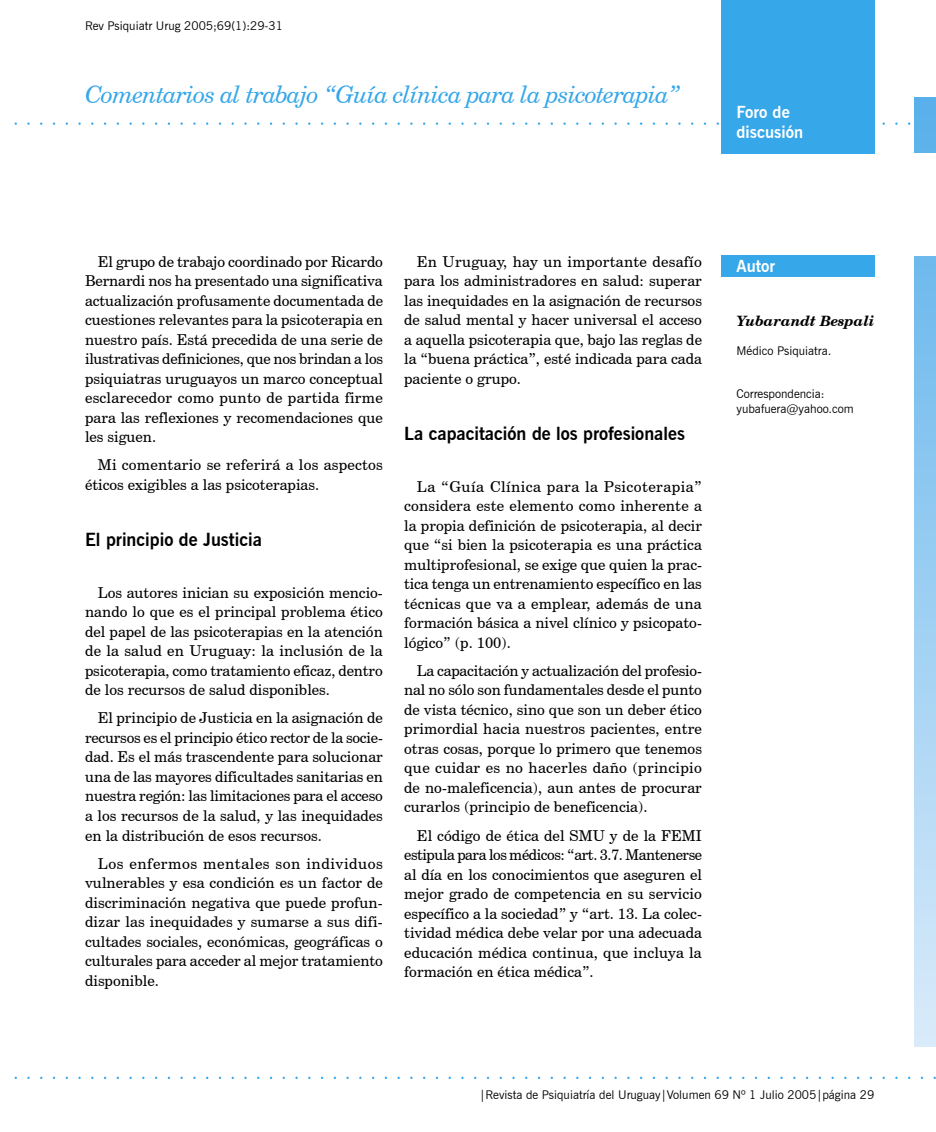
<style>
.page{position:relative;width:936px;height:1132px;background:#fff}
.page>*{position:absolute;margin:0;border:0;box-sizing:border-box;transform-origin:0 0}
.t1{font:italic 24px "Century Schoolbook BT";letter-spacing:-.03em;color:#36a7e9}
.t2{font:700 18px "News Gothic BT";color:#000}
.t3{font:700 16.5px/19.8px "News Gothic BT";color:#fff}
.t4{font:15px/19.5px "Century Schoolbook BT";color:#000;text-align:justify}
.t5{font:italic 700 14.25px "Century Schoolbook BT";color:#000}
.t6{font:12px/14.4px "News Gothic BT";color:#000}
</style>
<div class="page">
<div style="left:721px;top:0;width:153px;height:153px;background:#36a7e9"></div>
<div style="left:721px;top:255px;width:153px;height:21px;background:#36a7e9"></div>
<svg style="left:914px;top:98px;width:21px;height:948px;background:#9fd0f2"></svg>
<div style="left:903px;top:153px;width:32px;height:102px;background:#fff"></div>
<p class="t6" style="left:85px;top:19px;width:199px">Rev Psiquiatr Urug 2005;69(1):29-31</p>
<h1 class="t1" style="left:85px;top:80px;width:596px">Comentarios al trabajo “Guía clínica para la psicoterapia”</h1>
<p class="t3" style="left:736px;top:102px;width:68px">Foro de discusión</p>
<p class="t4" style="left:85px;top:251px;width:299px;text-indent:13px">El grupo de trabajo coordinado por Ricardo Bernardi nos ha presentado una significativa actualización profusamente documentada de cuestiones relevantes para la psicoterapia en nuestro país. Está precedida de una serie de ilustrativas definiciones, que nos brindan a los psiquiatras uruguayos un marco conceptual esclarecedor como punto de partida firme para las reflexiones y recomendaciones que les siguen.</p>
<p class="t4" style="left:85px;top:455px;width:299px;text-indent:13px">Mi comentario se referirá a los aspectos éticos exigibles a las psicoterapias.</p>
<p class="t2" style="left:85px;top:528px;width:178px">El principio de Justicia</p>
<p class="t4" style="left:85px;top:582px;width:299px;text-indent:13px">Los autores inician su exposición mencio&shy;nando lo que es el principal problema ético del papel de las psicoterapias en la atención de la salud en Uruguay: la inclusión de la psicoterapia, como tratamiento eficaz, dentro de los recursos de salud disponibles.</p>
<p class="t4" style="left:85px;top:708px;width:299px;text-indent:13px">El principio de Justicia en la asignación de recursos es el principio ético rector de la socie&shy;dad. Es el más trascendente para solucionar una de las mayores dificultades sanitarias en nuestra región: las limitaciones para el acceso a los recursos de la salud, y las inequidades en la distribución de esos recursos.</p>
<p class="t4" style="left:85px;top:853px;width:299px;text-indent:13px">Los enfermos mentales son individuos vulnerables y esa condición es un factor de discriminación negativa que puede profun&shy;dizar las inequidades y sumarse a sus difi&shy;cultades sociales, económicas, geográficas o culturales para acceder al mejor tratamiento disponible.</p>
<p class="t4" style="left:404px;top:251px;width:299px;text-indent:13px">En Uruguay, hay un importante desafío para los administradores en salud: superar las inequidades en la asignación de recursos de salud mental y hacer universal el acceso a aquella psicoterapia que, bajo las reglas de la “buena práctica”, esté indicada para cada paciente o grupo.</p>
<p class="t2" style="left:404px;top:422px;width:282px">La capacitación de los profesionales</p>
<p class="t4" style="left:404px;top:476px;width:299px;text-indent:13px">La “Guía Clínica para la Psicoterapia” considera este elemento como inherente a la propia definición de psicoterapia, al decir que “si bien la psicoterapia es una práctica multiprofesional, se exige que quien la prac&shy;tica tenga un entrenamiento específico en las técnicas que va a emplear, además de una formación básica a nivel clínico y psicopato&shy;lógico” (p. 100).</p>
<p class="t4" style="left:404px;top:660px;width:299px;text-indent:13px">La capacitación y actualización del profesio&shy;nal no sólo son fundamentales desde el punto de vista técnico, sino que son un deber ético primordial hacia nuestros pacientes, entre otras cosas, porque lo primero que tenemos que cuidar es no hacerles daño (principio de no-maleficencia), aun antes de procurar curarlos (principio de beneficencia).</p>
<p class="t4" style="left:404px;top:825px;width:299px;text-indent:13px">El código de ética del SMU y de la FEMI estipula para los médicos: “art. 3.7. Mantenerse al día en los conocimientos que aseguren el mejor grado de competencia en su servicio específico a la sociedad” y “art. 13. La colec&shy;tividad médica debe velar por una adecuada educación médica continua, que incluya la formación en ética médica”.</p>
<p class="t3" style="left:736px;top:256px;width:40px">Autor</p>
<p class="t5" style="left:736px;top:312px;width:140px">Yubarandt Bespali</p>
<p class="t6" style="left:736px;top:343px;width:96px">Médico Psiquiatra.</p>
<p class="t6" style="left:736px;top:386px;width:119px">Correspondencia: yubafuera@yahoo.com</p>
<p class="t6" style="left:479px;top:1086px;width:396px">|Revista de Psiquiatría del Uruguay|Volumen 69 Nº 1 Julio 2005|página 29</p>
</div>
